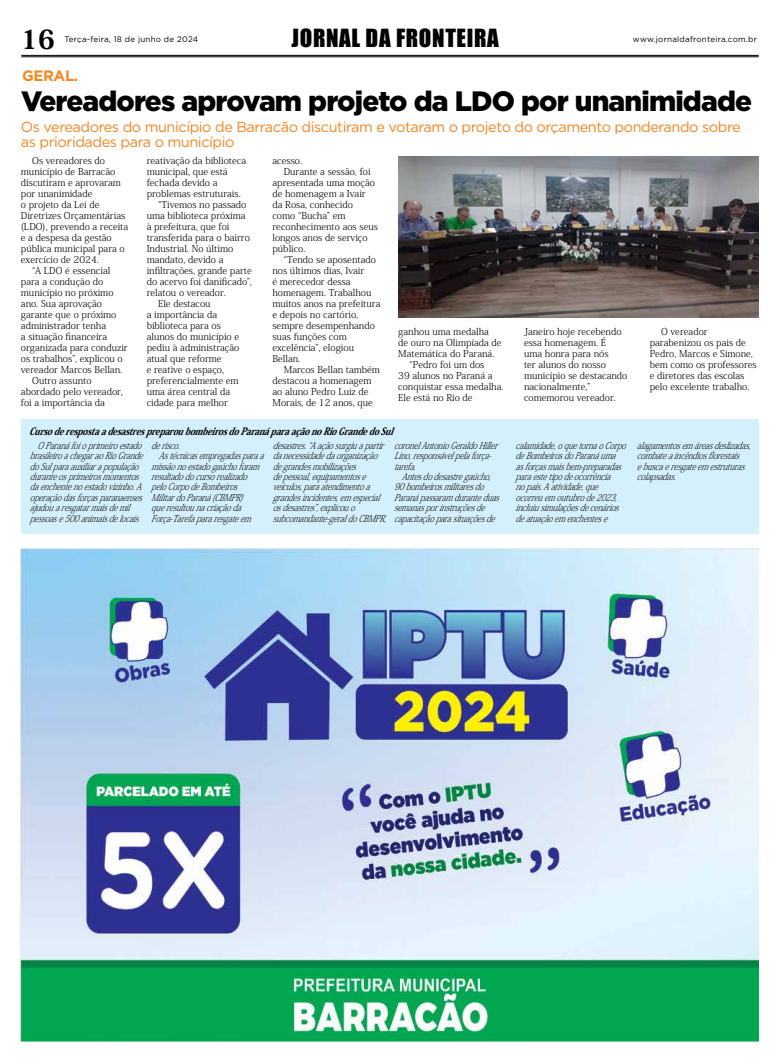
<style>
.page{position:relative;width:780px;height:1063px;background:#fff}
.page>*{position:absolute;margin:0;border:0;box-sizing:border-box;transform-origin:0 0}
.t1{font:900 28px "Gotham";letter-spacing:-.03em;color:#000}
.t2{font:800 26.3px "Koz Min Pro";color:#000}
.t3{font:23px "Impact";letter-spacing:.03em;color:#000}
.t4{font:700 15px "Gotham";letter-spacing:-.03em;color:#f6861f}
.t5{font:14.5px/14.5px "Gotham";letter-spacing:-.03em;color:#f58522}
.t6{font:italic 800 10px "Koz Min Pro";color:#000;scale:.85 1}
.t7{font:300 9.5px/11px "Koz Min Pro";color:#000}
.t8{font:italic 200 9.5px/10.4px "Koz Min Pro";color:#000;scale:.85 1}
.t9{font:8px "Gotham";letter-spacing:.03em;color:#000}
</style>
<div class="page">
<hr style="left:21px;top:55px;width:737px;height:1px;background:#000">
<hr style="left:21px;top:56px;width:737px;height:1px;background:#000">
<img style="left:21px;top:549px;width:737px;height:492px">
<img style="left:398px;top:156px;width:360px;height:161px">
<div style="left:22px;top:420px;width:737px;height:114px;background:#d4f0fc"></div>
<h3 class="t3" style="left:291px;top:21px;width:209px">JORNAL DA FRONTEIRA</h3>
<h2 class="t2" style="left:21px;top:20px;width:35px">16</h2>
<p class="t9" style="left:64px;top:34px;width:135px">Terça-feira, 18 de junho de 2024</p>
<p class="t9" style="left:633px;top:34px;width:125px">www.jornaldafronteira.com.br</p>
<h3 class="t4" style="left:22px;top:66px;width:57px">GERAL.</h3>
<h1 class="t1" style="left:21px;top:85px;width:732px">Vereadores aprovam projeto da LDO por unanimidade</h1>
<h3 class="t5" style="left:21px;top:120px;width:721px">Os vereadores do município de Barracão discutiram e votaram o projeto do orçamento ponderando sobre as prioridades para o município</h3>
<p class="t7" style="left:32px;top:155px;width:74px">Os vereadores do</p>
<p class="t7" style="left:21px;top:166px;width:96px">município de Barracão</p>
<p class="t7" style="left:21px;top:177px;width:101px">discutiram e aprovaram</p>
<p class="t7" style="left:21px;top:188px;width:73px">por unanimidade</p>
<p class="t7" style="left:21px;top:199px;width:80px">o projeto da Lei de</p>
<p class="t7" style="left:21px;top:210px;width:106px">Diretrizes Orçamentárias</p>
<p class="t7" style="left:21px;top:221px;width:109px">(LDO), prevendo a receita</p>
<p class="t7" style="left:21px;top:232px;width:92px">e a despesa da gestão</p>
<p class="t7" style="left:21px;top:243px;width:105px">pública municipal para o</p>
<p class="t7" style="left:21px;top:254px;width:79px">exercício de 2024.</p>
<p class="t7" style="left:32px;top:265px;width:80px">“A LDO é essencial</p>
<p class="t7" style="left:21px;top:276px;width:84px">para a condução do</p>
<p class="t7" style="left:21px;top:287px;width:94px">município no próximo</p>
<p class="t7" style="left:21px;top:298px;width:83px">ano. Sua aprovação</p>
<p class="t7" style="left:21px;top:309px;width:97px">garante que o próximo</p>
<p class="t7" style="left:21px;top:320px;width:87px">administrador tenha</p>
<p class="t7" style="left:21px;top:331px;width:88px">a situação financeira</p>
<p class="t7" style="left:21px;top:342px;width:108px">organizada para conduzir</p>
<p class="t7" style="left:21px;top:353px;width:103px">os trabalhos”, explicou o</p>
<p class="t7" style="left:21px;top:364px;width:103px">vereador Marcos Bellan.</p>
<p class="t7" style="left:32px;top:375px;width:61px">Outro assunto</p>
<p class="t7" style="left:21px;top:386px;width:103px">abordado pelo vereador,</p>
<p class="t7" style="left:21px;top:397px;width:86px">foi a importância da</p>
<p class="t7" style="left:147px;top:155px;width:101px">reativação da biblioteca</p>
<p class="t7" style="left:147px;top:166px;width:83px">municipal, que está</p>
<p class="t7" style="left:147px;top:177px;width:72px">fechada devido a</p>
<p class="t7" style="left:147px;top:188px;width:96px">problemas estruturais.</p>
<p class="t7" style="left:158px;top:199px;width:90px">“Tivemos no passado</p>
<p class="t7" style="left:147px;top:210px;width:100px">uma biblioteca próxima</p>
<p class="t7" style="left:147px;top:221px;width:84px">à prefeitura, que foi</p>
<p class="t7" style="left:147px;top:232px;width:105px">transferida para o bairro</p>
<p class="t7" style="left:147px;top:243px;width:88px">Industrial. No último</p>
<p class="t7" style="left:147px;top:254px;width:78px">mandato, devido a</p>
<p class="t7" style="left:147px;top:265px;width:107px">infiltrações, grande parte</p>
<p class="t7" style="left:147px;top:276px;width:107px">do acervo foi danificado”,</p>
<p class="t7" style="left:147px;top:287px;width:81px">relatou o vereador.</p>
<p class="t7" style="left:158px;top:298px;width:54px">Ele destacou</p>
<p class="t7" style="left:147px;top:309px;width:72px">a importância da</p>
<p class="t7" style="left:147px;top:320px;width:76px">biblioteca para os</p>
<p class="t7" style="left:147px;top:331px;width:94px">alunos do município e</p>
<p class="t7" style="left:147px;top:342px;width:94px">pediu à administração</p>
<p class="t7" style="left:147px;top:353px;width:76px">atual que reforme</p>
<p class="t7" style="left:147px;top:364px;width:79px">e reative o espaço,</p>
<p class="t7" style="left:147px;top:375px;width:93px">preferencialmente em</p>
<p class="t7" style="left:147px;top:386px;width:85px">uma área central da</p>
<p class="t7" style="left:147px;top:397px;width:83px">cidade para melhor</p>
<p class="t7" style="left:272px;top:155px;width:31px">acesso.</p>
<p class="t7" style="left:284px;top:166px;width:88px">Durante a sessão, foi</p>
<p class="t7" style="left:272px;top:177px;width:104px">apresentada uma moção</p>
<p class="t7" style="left:272px;top:188px;width:95px">de homenagem a Ivair</p>
<p class="t7" style="left:272px;top:199px;width:82px">da Rosa, conhecido</p>
<p class="t7" style="left:272px;top:210px;width:75px">como “Bucha” em</p>
<p class="t7" style="left:272px;top:221px;width:107px">reconhecimento aos seus</p>
<p class="t7" style="left:272px;top:232px;width:97px">longos anos de serviço</p>
<p class="t7" style="left:272px;top:243px;width:35px">público.</p>
<p class="t7" style="left:284px;top:254px;width:94px">“Tendo se aposentado</p>
<p class="t7" style="left:272px;top:265px;width:93px">nos últimos dias, Ivair</p>
<p class="t7" style="left:272px;top:276px;width:80px">é merecedor dessa</p>
<p class="t7" style="left:272px;top:287px;width:101px">homenagem. Trabalhou</p>
<p class="t7" style="left:272px;top:298px;width:109px">muitos anos na prefeitura</p>
<p class="t7" style="left:272px;top:309px;width:87px">e depois no cartório,</p>
<p class="t7" style="left:272px;top:320px;width:104px">sempre desempenhando</p>
<p class="t7" style="left:272px;top:331px;width:76px">suas funções com</p>
<p class="t7" style="left:272px;top:342px;width:83px">excelência”, elogiou</p>
<p class="t7" style="left:272px;top:353px;width:29px">Bellan.</p>
<p class="t7" style="left:284px;top:364px;width:98px">Marcos Bellan também</p>
<p class="t7" style="left:272px;top:375px;width:100px">destacou a homenagem</p>
<p class="t7" style="left:272px;top:386px;width:98px">ao aluno Pedro Luiz de</p>
<p class="t7" style="left:272px;top:397px;width:102px">Morais, de 12 anos, que</p>
<p class="t7" style="left:398px;top:326px;width:92px">ganhou uma medalha</p>
<p class="t7" style="left:398px;top:337px;width:105px">de ouro na Olimpíada de</p>
<p class="t7" style="left:398px;top:348px;width:98px">Matemática do Paraná.</p>
<p class="t7" style="left:409px;top:359px;width:76px">“Pedro foi um dos</p>
<p class="t7" style="left:398px;top:370px;width:96px">39 alunos no Paraná a</p>
<p class="t7" style="left:398px;top:381px;width:107px">conquistar essa medalha.</p>
<p class="t7" style="left:398px;top:392px;width:76px">Ele está no Rio de</p>
<p class="t6" style="left:29px;top:423px;width:435px">CursoderespostaadesastrespreparoubombeirosdoParanáparaaçãonoRioGrandedoSul</p>
<p class="t8" style="left:30px;top:440px;width:139px;text-indent:8px">OParanáfoioprimeiroestado brasileiroachegaraoRioGrande doSulparaauxiliarapopulação duranteosprimeirosmomentos daenchentenoestadovizinho.A operaçãodasforçasparanaenses ajudouaresgatarmaisdemil pessoase500animaisdelocais</p>
<p class="t8" style="left:151px;top:440px;width:40px">derisco.</p>
<p class="t8" style="left:394px;top:440px;width:128px">coronelAntonioGeraldoHiller<br>Lino,responsávelpelaforça&shy;tarefa.</p>
<p class="t8" style="left:394px;top:471px;width:130px;text-indent:8px">Antesdodesastregaúcho,<br>90bombeirosmilitaresdo<br>Paranápassaramduranteduas semanasporinstruçõesde</p>
<p class="t8" style="left:273px;top:440px;width:268px">desastres.“Aaçãosurgiuapartir danecessidadedaorganização<br>degrandesmobilizações<br>depessoal,equipamentose<br>veículos,paraatendimentoa<br>grandesincidentes,emespecial<br>osdesastres”,explicouo<br>subcomandante-geral do CBMPR, capacitação para situações de</p>
<p class="t8" style="left:159px;top:450px;width:130px">Astécnicasempregadasparaa</p>
<p class="t8" style="left:151px;top:461px;width:134px">missãonoestadogaúchoforam</p>
<p class="t8" style="left:151px;top:471px;width:119px">resultadodocursorealizado</p>
<p class="t8" style="left:151px;top:481px;width:108px">peloCorpodeBombeiros</p>
<p class="t8" style="left:151px;top:492px;width:115px">MilitardoParaná(CBMPR)</p>
<p class="t8" style="left:151px;top:502px;width:112px">queresultounacriaçãoda</p>
<p class="t8" style="left:151px;top:513px;width:124px">Força-Tarefapararesgateem</p>
<p class="t7" style="left:524px;top:326px;width:105px">Janeiro hoje recebendo essa homenagem. É<br>uma honra para nós<br>ter alunos do nosso município se destacando nacionalmente,” comemorou vereador.</p>
<p class="t7" style="left:649px;top:326px;width:108px;text-indent:11px">O vereador parabenizou os pais de<br>Pedro, Marcos e Simone, bem como os professores e diretores das escolas pelo excelente trabalho.</p>
<p class="t8" style="left:515px;top:440px;width:136px">calamidade,oquetornaoCorpo deBombeirosdoParanáuma asforçasmaisbem-preparadas paraestetipodeocorrência nopaís.Aatividade,que ocorreuemoutubrode2023, incluiusimulaçõesdecenários deatuaçãoemenchentese</p>
<p class="t8" style="left:637px;top:440px;width:140px">alagamentosemáreasdeslizadas, combateaincêndiosflorestais ebuscaeresgateemestruturas colapsadas.</p>
</div>
